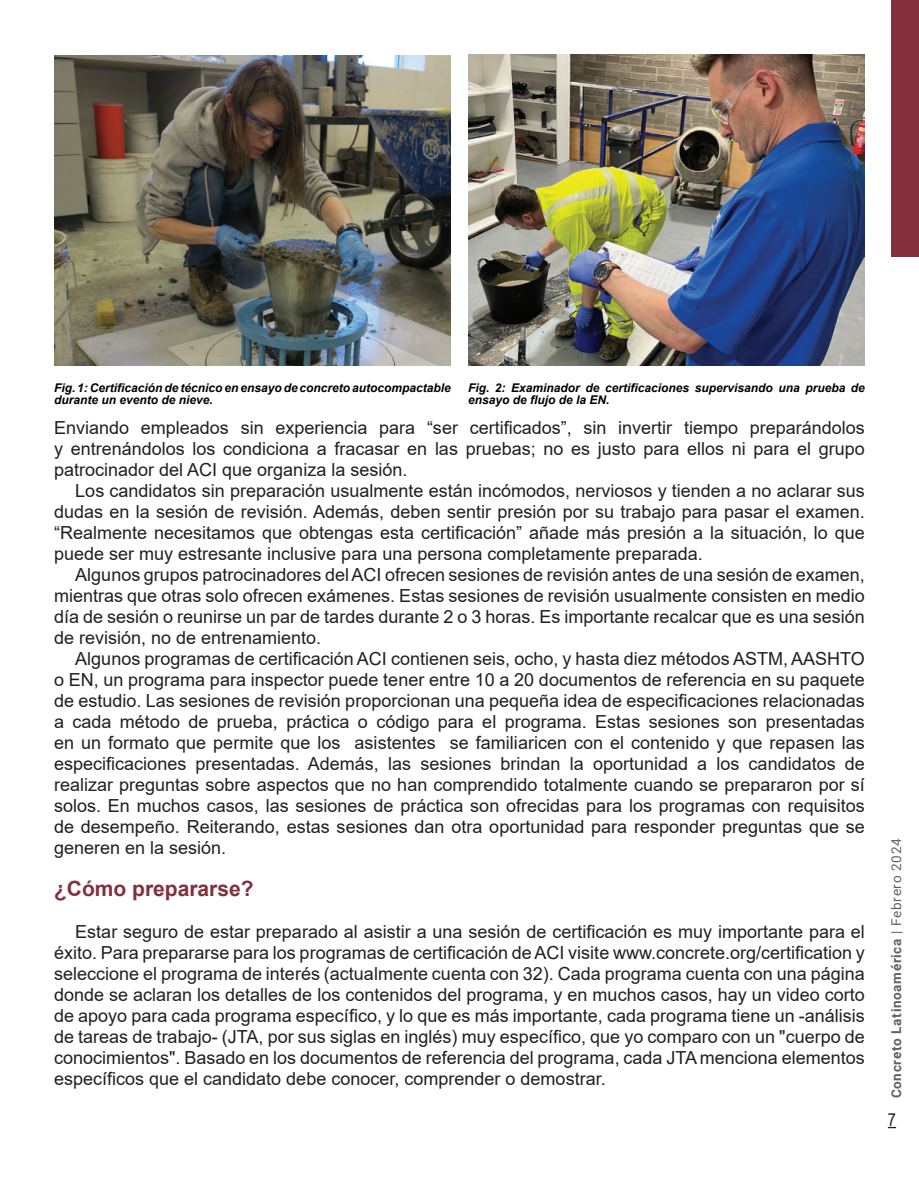
<style>
.page{position:relative;width:919px;height:1187px;background:#fff}
.page>*{position:absolute;margin:0;border:0;box-sizing:border-box;transform-origin:0 0}
.t1{font:700 21px "Arial";color:#842f3d}
.t2{font:18px/21px "Arial";color:#231f20;text-align:justify}
.t3{font:18px "Arial Narrow";color:#231f20}
.t4{font:700 13.5px "Roboto";letter-spacing:.05em;color:#616164}
.t5{font:italic 700 12px/12px "Arial";color:#000001}
.s1{font-weight:400}
</style>
<div class="page">
<svg style="left:887px;top:1126px;width:9px;height:2px"></svg>
<div style="left:891px;top:0;width:27px;height:256px;background:#842f3d"></div>
<img style="left:54px;top:55px;width:397px;height:311px">
<img style="left:468px;top:54px;width:396px;height:312px">
<p class="t5" style="left:54px;top:381px;width:398px">Fig. 1: Certificación de técnico en ensayo de concreto autocompactable durante un evento de nieve.</p>
<p class="t5" style="left:468px;top:381px;width:398px">Fig. 2: Examinador de certificaciones supervisando una prueba de ensayo de flujo de la EN.</p>
<p class="t2" style="left:54px;top:417px;width:812px">Enviando empleados sin experiencia para “ser certificados”, sin invertir tiempo preparándolos y entrenándolos los condiciona a fracasar en las pruebas; no es justo para ellos ni para el grupo patrocinador del ACI que organiza la sesión.</p>
<p class="t2" style="left:54px;top:480px;width:812px;text-indent:21px">Los candidatos sin preparación usualmente están incómodos, nerviosos y tienden a no aclarar sus dudas en la sesión de revisión. Además, deben sentir presión por su trabajo para pasar el examen. “Realmente necesitamos que obtengas esta certificación” añade más presión a la situación, lo que puede ser muy estresante inclusive para una persona completamente preparada.</p>
<p class="t2" style="left:54px;top:564px;width:812px;text-indent:21px">Algunos grupos patrocinadores del ACI ofrecen sesiones de revisión antes de una sesión de examen, mientras que otras solo ofrecen exámenes. Estas sesiones de revisión usualmente consisten en medio día de sesión o reunirse un par de tardes durante 2 o 3 horas. Es importante recalcar que es una sesión de revisión, no de entrenamiento.</p>
<p class="t2" style="left:54px;top:648px;width:812px;text-indent:21px">Algunos programas de certificación ACI contienen seis, ocho, y hasta diez métodos ASTM, AASHTO o EN, un programa para inspector puede tener entre 10 a 20 documentos de referencia en su paquete de estudio. Las sesiones de revisión proporcionan una pequeña idea de especificaciones relacionadas a cada método de prueba, práctica o código para el programa. Estas sesiones son presentadas en un formato que permite que los asistentes se familiaricen con el contenido y que repasen las especificaciones presentadas. Además, las sesiones brindan la oportunidad a los candidatos de realizar preguntas sobre aspectos que no han comprendido totalmente cuando se prepararon por sí solos. En muchos casos, las sesiones de práctica son ofrecidas para los programas con requisitos de desempeño. Reiterando, estas sesiones dan otra oportunidad para responder preguntas que se generen en la sesión.</p>
<p class="t1" style="left:54px;top:873px;width:201px">¿Cómo prepararse?</p>
<p class="t2" style="left:54px;top:921px;width:812px;text-indent:21px">Estar seguro de estar preparado al asistir a una sesión de certificación es muy importante para el éxito. Para prepararse para los programas de certificación de ACI visite www.concrete.org/certification y seleccione el programa de interés (actualmente cuenta con 32). Cada programa cuenta con una página donde se aclaran los detalles de los contenidos del programa, y en muchos casos, hay un video corto de apoyo para cada programa específico, y lo que es más importante, cada programa tiene un -análisis de tareas de trabajo- (JTA, por sus siglas en inglés) muy específico, que yo comparo con un "cuerpo de conocimientos". Basado en los documentos de referencia del programa, cada JTA menciona elementos específicos que el candidato debe conocer, comprender o demostrar.</p>
<p class="t4" style="left:886px;top:1098px;width:261px;rotate:-90deg">Concreto Latinoamérica <span class="s1">| Febrero 2024</span></p>
<p class="t3" style="left:887px;top:1105px;width:10px">7</p>
</div>
